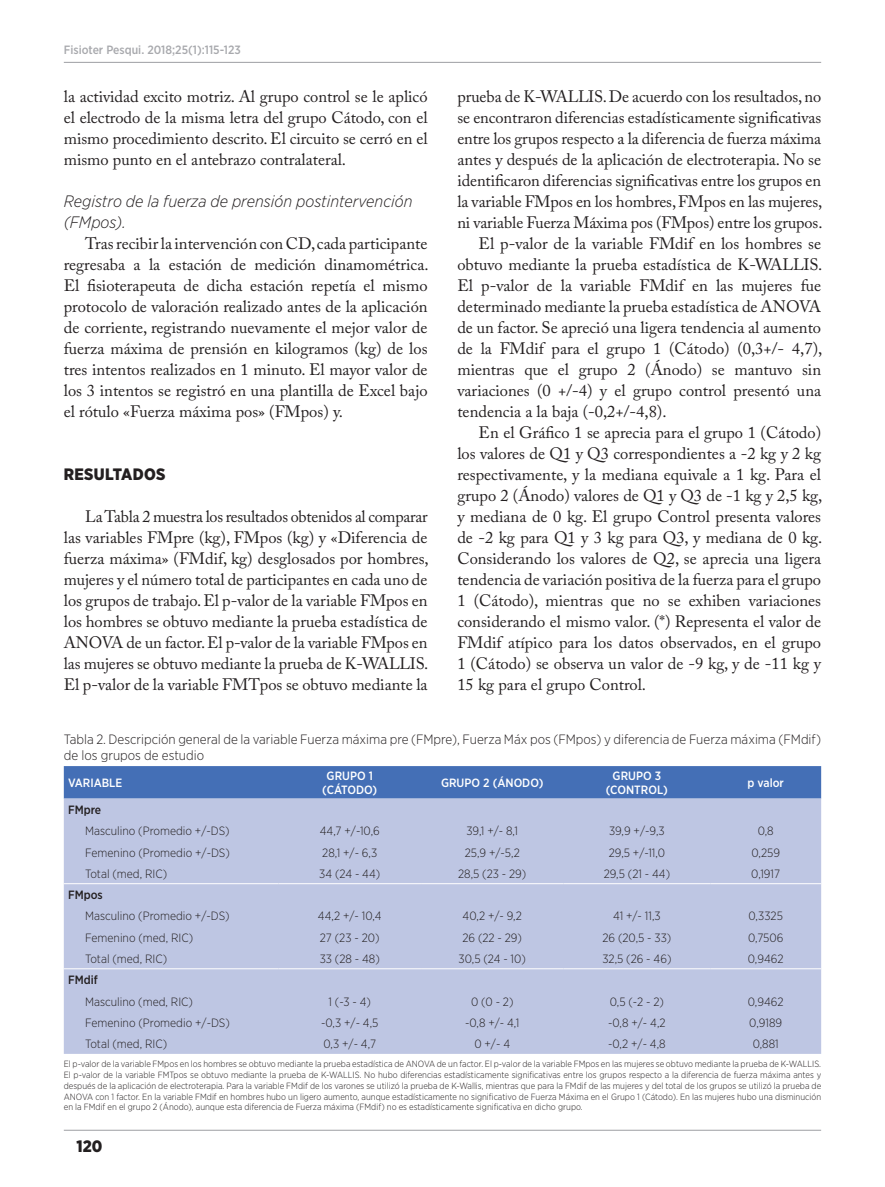
<style>
.page{position:relative;width:885px;height:1187px;background:#fff}
.page>*{position:absolute;margin:0;border:0;box-sizing:border-box;transform-origin:0 0}
.TEXTO{font:16.5px/21px "Adobe Caslon Pro";color:#231f20;text-align:justify}
.Sub3{font:italic 300 16.5px/21px "Gotham Narrow";color:#231f20}
.Sub1{font:900 16.5px "Gotham Narrow";letter-spacing:.02em;color:#231f20}
.Tab_tit{font:300 13.5px/16.2px "Gotham Narrow";color:#231f20}
.tab_recuo{font:300 12px "Gotham Narrow";color:#231f20}
.Tab_gravata{font:500 12px/14.4px "Gotham Narrow";color:#fff;text-align:center}
.t1{font:500 12px "Gotham Narrow";color:#a8a9ad}
.tab_gravata2{font:500 12px "Gotham Narrow";color:#231f20}
.tab_recuo-2{font:500 12px "Gotham Narrow";color:#231f20}
.legenda{font:300 9px/10.8px "Gotham Narrow";color:#231f20;text-align:justify}
</style>
<div class="page">
<hr style="left:64px;top:62px;width:757px;height:1px;background:#a8a9ad">
<hr style="left:64px;top:1129px;width:757px;height:1px;background:#a8a9ad">
<div style="left:64px;top:766px;width:757px;height:32px;background:#446fb6"></div>
<div style="left:64px;top:798px;width:757px;height:255px;background:#bec6e3"></div>
<hr style="left:64px;top:883px;width:214px;height:1px;background:#fff">
<hr style="left:278px;top:883px;width:143px;height:1px;background:#fff">
<hr style="left:421px;top:883px;width:142px;height:1px;background:#fff">
<hr style="left:563px;top:883px;width:147px;height:1px;background:#fff">
<hr style="left:710px;top:883px;width:111px;height:1px;background:#fff">
<hr style="left:64px;top:968px;width:214px;height:1px;background:#fff">
<hr style="left:278px;top:968px;width:143px;height:1px;background:#fff">
<hr style="left:421px;top:968px;width:142px;height:1px;background:#fff">
<hr style="left:563px;top:968px;width:147px;height:1px;background:#fff">
<hr style="left:710px;top:968px;width:111px;height:1px;background:#fff">
<p class="t1" style="left:64px;top:42px;width:178px">Fisioter Pesqui. 2018;25(1):115-123</p>
<p class="TEXTO" style="left:64px;top:86px;width:365px">la actividad excito motriz. Al grupo control se le aplicó el electrodo de la misma letra del grupo Cátodo, con el mismo procedimiento descrito. El circuito se cerró en el mismo punto en el antebrazo contralateral.</p>
<p class="Sub3" style="left:64px;top:190px;width:350px">Registro de la fuerza de prensión postintervención (FMpos).</p>
<p class="TEXTO" style="left:64px;top:233px;width:366px;text-indent:21px">Tras recibir la intervención con CD, cada participante regresaba a la estación de medición dinamométrica.<br>El fisioterapeuta de dicha estación repetía el mismo protocolo de valoración realizado antes de la aplicación de corriente, registrando nuevamente el mejor valor de fuerza máxima de prensión en kilogramos (kg) de los tres intentos realizados en 1 minuto. El mayor valor de los 3 intentos se registró en una plantilla de Excel bajo el rótulo «Fuerza máxima pos» (FMpos) y.</p>
<p class="TEXTO" style="left:457px;top:86px;width:366px">prueba de K-WALLIS. De acuerdo con los resultados, no se encontraron diferencias estadísticamente significativas entre los grupos respecto a la diferencia de fuerza máxima antes y después de la aplicación de electroterapia. No se identificaron diferencias significativas entre los grupos en la variable FMpos en los hombres, FMpos en las mujeres, ni variable Fuerza Máxima pos (FMpos) entre los grupos.</p>
<p class="TEXTO" style="left:457px;top:233px;width:366px;text-indent:21px">El p-valor de la variable FMdif en los hombres se obtuvo mediante la prueba estadística de K-WALLIS.<br>El p-valor de la variable FMdif en las mujeres fue determinado mediante la prueba estadística de ANOVA de un factor. Se apreció una ligera tendencia al aumento de la FMdif para el grupo 1 (Cátodo) (0,3+/- 4,7), mientras que el grupo 2 (Ánodo) se mantuvo sin variaciones (0 +/-4) y el grupo control presentó una tendencia a la baja (-0,2+/-4,8).</p>
<p class="TEXTO" style="left:457px;top:422px;width:366px;text-indent:21px">En el Gráfico 1 se aprecia para el grupo 1 (Cátodo) los valores de Q1 y Q3 correspondientes a -2 kg y 2 kg respectivamente, y la mediana equivale a 1 kg. Para el grupo 2 (Ánodo) valores de Q1 y Q3 de -1 kg y 2,5 kg, y mediana de 0 kg. El grupo Control presenta valores de -2 kg para Q1 y 3 kg para Q3, y mediana de 0 kg.<br>Considerando los valores de Q2, se aprecia una ligera tendencia de variación positiva de la fuerza para el grupo 1 (Cátodo), mientras que no se exhiben variaciones considerando el mismo valor. (*) Representa el valor de FMdif atípico para los datos observados, en el grupo 1 (Cátodo) se observa un valor de -9 kg, y de -11 kg y 15 kg para el grupo Control.</p>
<p class="Tab_tit" style="left:64px;top:730px;width:758px">Tabla 2. Descripción general de la variable Fuerza máxima pre (FMpre), Fuerza Máx pos (FMpos) y diferencia de Fuerza máxima (FMdif) de los grupos de estudio</p>
<p class="Tab_gravata" style="left:68px;top:775px;width:56px">VARIABLE</p>
<p class="Tab_gravata" style="left:322px;top:768px;width:56px">GRUPO 1 (CÁTODO)</p>
<p class="Tab_gravata" style="left:441px;top:775px;width:104px">GRUPO 2 (ÁNODO)</p>
<p class="Tab_gravata" style="left:606px;top:768px;width:63px">GRUPO 3 (CONTROL)</p>
<p class="Tab_gravata" style="left:747px;top:775px;width:38px">p valor</p>
<p class="tab_recuo-2" style="left:68px;top:802px;width:35px">FMpre</p>
<p class="tab_recuo" style="left:85px;top:823px;width:146px">Masculino (Promedio +/-DS)</p>
<p class="tab_recuo" style="left:320px;top:823px;width:61px">44,7 +/-10,6</p>
<p class="tab_recuo" style="left:466px;top:823px;width:53px">39,1 +/- 8,1</p>
<p class="tab_recuo" style="left:609px;top:823px;width:57px">39,9 +/-9,3</p>
<p class="tab_recuo" style="left:757px;top:823px;width:18px">0,8</p>
<p class="tab_recuo" style="left:85px;top:845px;width:146px">Femenino (Promedio +/-DS)</p>
<p class="tab_recuo" style="left:322px;top:845px;width:57px">28,1 +/- 6,3</p>
<p class="tab_recuo" style="left:464px;top:845px;width:57px">25,9 +/-5,2</p>
<p class="tab_recuo" style="left:608px;top:845px;width:58px">29,5 +/-11,0</p>
<p class="tab_recuo" style="left:751px;top:845px;width:30px">0,259</p>
<p class="tab_recuo" style="left:85px;top:866px;width:84px">Total (med, RIC)</p>
<p class="tab_recuo" style="left:319px;top:866px;width:62px">34 (24 - 44)</p>
<p class="tab_recuo" style="left:458px;top:866px;width:70px">28,5 (23 - 29)</p>
<p class="tab_recuo" style="left:603px;top:866px;width:68px">29,5 (21 - 44)</p>
<p class="tab_recuo" style="left:751px;top:866px;width:30px">0,1917</p>
<p class="tab_gravata2" style="left:68px;top:887px;width:36px">FMpos</p>
<p class="tab_recuo" style="left:85px;top:908px;width:146px">Masculino (Promedio +/-DS)</p>
<p class="tab_recuo" style="left:318px;top:908px;width:65px">44,2 +/- 10,4</p>
<p class="tab_recuo" style="left:462px;top:908px;width:61px">40,2 +/- 9,2</p>
<p class="tab_recuo" style="left:613px;top:908px;width:49px">41 +/- 11,3</p>
<p class="tab_recuo" style="left:748px;top:908px;width:36px">0,3325</p>
<p class="tab_recuo" style="left:85px;top:930px;width:110px">Femenino (med, RIC)</p>
<p class="tab_recuo" style="left:320px;top:930px;width:61px">27 (23 - 20)</p>
<p class="tab_recuo" style="left:462px;top:930px;width:61px">26 (22 - 29)</p>
<p class="tab_recuo" style="left:602px;top:930px;width:70px">26 (20,5 - 33)</p>
<p class="tab_recuo" style="left:748px;top:930px;width:37px">0,7506</p>
<p class="tab_recuo" style="left:85px;top:951px;width:84px">Total (med, RIC)</p>
<p class="tab_recuo" style="left:320px;top:951px;width:62px">33 (28 - 48)</p>
<p class="tab_recuo" style="left:458px;top:951px;width:69px">30,5 (24 - 10)</p>
<p class="tab_recuo" style="left:602px;top:951px;width:71px">32,5 (26 - 46)</p>
<p class="tab_recuo" style="left:747px;top:951px;width:37px">0,9462</p>
<p class="tab_gravata2" style="left:68px;top:972px;width:31px">FMdif</p>
<p class="tab_recuo" style="left:85px;top:993px;width:109px">Masculino (med, RIC)</p>
<p class="tab_recuo" style="left:328px;top:993px;width:44px">1 (-3 - 4)</p>
<p class="tab_recuo" style="left:471px;top:993px;width:44px">0 (0 - 2)</p>
<p class="tab_recuo" style="left:609px;top:993px;width:56px">0,5 (-2 - 2)</p>
<p class="tab_recuo" style="left:747px;top:993px;width:37px">0,9462</p>
<p class="tab_recuo" style="left:85px;top:1015px;width:146px">Femenino (Promedio +/-DS)</p>
<p class="tab_recuo" style="left:321px;top:1015px;width:59px">-0,3 +/- 4,5</p>
<p class="tab_recuo" style="left:465px;top:1015px;width:56px">-0,8 +/- 4,1</p>
<p class="tab_recuo" style="left:608px;top:1015px;width:59px">-0,8 +/- 4,2</p>
<p class="tab_recuo" style="left:749px;top:1015px;width:34px">0,9189</p>
<p class="tab_recuo" style="left:85px;top:1036px;width:84px">Total (med, RIC)</p>
<p class="tab_recuo" style="left:323px;top:1036px;width:54px">0,3 +/- 4,7</p>
<p class="tab_recuo" style="left:474px;top:1036px;width:37px">0 +/- 4</p>
<p class="tab_recuo" style="left:608px;top:1036px;width:59px">-0,2 +/- 4,8</p>
<p class="tab_recuo" style="left:752px;top:1036px;width:28px">0,881</p>
<p class="legenda" style="left:64px;top:1058px;width:758px">El p-valor de la variable FMpos en los hombres se obtuvo mediante la prueba estadística de ANOVA de un factor. El p-valor de la variable FMpos en las mujeres se obtuvo mediante la prueba de K-WALLIS.<br>El p-valor de la variable FMTpos se obtuvo mediante la prueba de K-WALLIS. No hubo diferencias estadísticamente significativas entre los grupos respecto a la diferencia de fuerza máxima antes y después de la aplicación de electroterapia. Para la variable FMdif de los varones se utilizó la prueba de K-Wallis, mientras que para la FMdif de las mujeres y del total de los grupos se utilizó la prueba de ANOVA con 1 factor. En la variable FMdif en hombres hubo un ligero aumento, aunque estadísticamente no significativo de Fuerza Máxima en el Grupo 1 (Cátodo). En las mujeres hubo una disminución en la FMdif en el grupo 2 (Ánodo), aunque esta diferencia de Fuerza máxima (FMdif) no es estadísticamente significativa en dicho grupo.</p>
<p class="Sub1" style="left:64px;top:463px;width:103px">RESULTADOS</p>
<p class="TEXTO" style="left:64px;top:506px;width:366px;text-indent:21px">La Tabla 2 muestra los resultados obtenidos al comparar las variables FMpre (kg), FMpos (kg) y «Diferencia de fuerza máxima» (FMdif, kg) desglosados por hombres, mujeres y el número total de participantes en cada uno de los grupos de trabajo. El p-valor de la variable FMpos en los hombres se obtuvo mediante la prueba estadística de ANOVA de un factor. El p-valor de la variable FMpos en las mujeres se obtuvo mediante la prueba de K-WALLIS.<br>El p-valor de la variable FMTpos se obtuvo mediante la</p>
<p class="Sub1" style="left:77px;top:1135px;width:27px">120</p>
</div>
